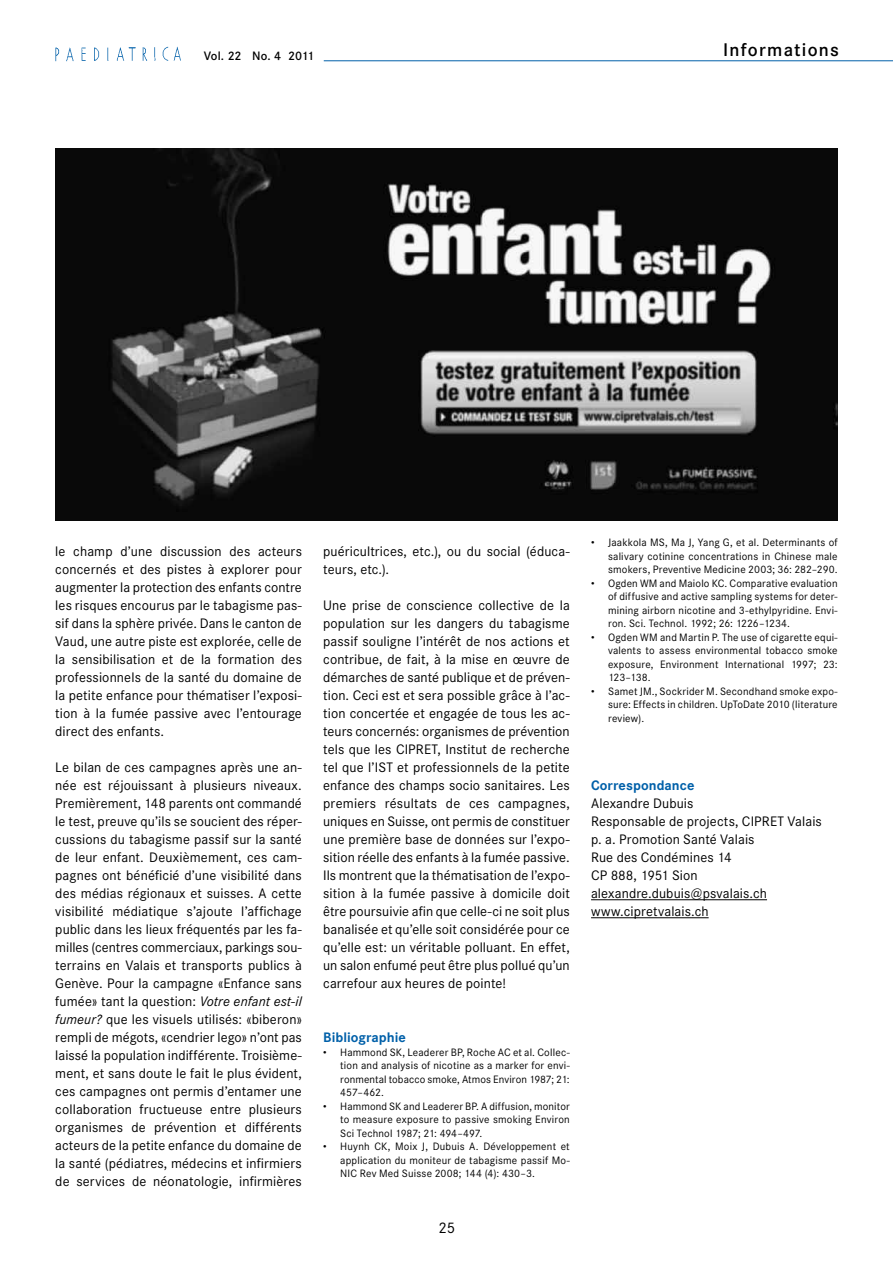
<style>
.page{position:relative;width:893px;height:1263px;background:#fff}
.page>*{position:absolute;margin:0;border:0;box-sizing:border-box;transform-origin:0 0}
.t1{font:500 18px "Corporate SBQ";letter-spacing:.07em;color:#000}
.t2{font:15px "Corporate SBQ";color:#000}
.t3{font:13.5px/18px "Corporate SBQ";letter-spacing:.01em;color:#000;text-align:justify}
.t4{font:700 13.5px "Corporate SBQ";letter-spacing:.005em;color:#0060a9}
.t5{font:500 12px "Corporate SBQ";letter-spacing:-.015em;color:#000}
.t6{font:10.5px/13.5px "Corporate SBQ";letter-spacing:.015em;color:#000;text-align:justify}
.s1{font-style:italic}
</style>
<div class="page">
<hr style="left:324px;top:60px;width:569px;height:1px;background:#0060a9">
<img style="left:55px;top:47px;width:126px;height:14px">
<hr style="left:591px;top:899px;width:176px;height:1px;background:#000">
<hr style="left:591px;top:917px;width:118px;height:1px;background:#000">
<img style="left:55px;top:149px;width:783px;height:371px">
<p class="t5" style="left:204px;top:49px;width:112px">Vol. 22 No. 4 2011</p>
<h1 class="t1" style="left:723px;top:38px;width:117px">Informations</h1>
<p class="t3" style="left:55px;top:543px;width:248px">le champ d’une discussion des acteurs concernés et des pistes à explorer pour augmenter la protection des enfants contre les risques encourus par le tabagisme pas&shy;sif dans la sphère privée. Dans le canton de Vaud, une autre piste est explorée, celle de la sensibilisation et de la formation des professionnels de la santé du domaine de la petite enfance pour thématiser l’exposi&shy;tion à la fumée passive avec l’entourage direct des enfants.</p>
<p class="t3" style="left:55px;top:759px;width:248px">Le bilan de ces campagnes après une an&shy;née est réjouissant à plusieurs niveaux.<br>Premièrement, 148 parents ont commandé le test, preuve qu’ils se soucient des réper&shy;cussions du tabagisme passif sur la santé de leur enfant. Deuxièmement, ces cam&shy;pagnes ont bénéficié d’une visibilité dans des médias régionaux et suisses. A cette visibilité médiatique s’ajoute l’affichage public dans les lieux fréquentés par les fa&shy;milles (centres commerciaux, parkings sou&shy;terrains en Valais et transports publics à Genève. Pour la campagne «Enfance sans fumée» tant la question: <span class="s1">Votre enfant est-il fumeur?</span> que les visuels utilisés: «biberon» rempli de mégots, «cendrier lego» n’ont pas laissé la population indifférente. Troisième&shy;ment, et sans doute le fait le plus évident, ces campagnes ont permis d’entamer une collaboration fructueuse entre plusieurs organismes de prévention et différents acteurs de la petite enfance du domaine de la santé (pédiatres, médecins et infirmiers de services de néonatologie, infirmières</p>
<p class="t3" style="left:323px;top:543px;width:248px">puéricultrices, etc.), ou du social (éduca&shy;teurs, etc.).</p>
<p class="t3" style="left:323px;top:597px;width:248px">Une prise de conscience collective de la population sur les dangers du tabagisme passif souligne l’intérêt de nos actions et contribue, de fait, à la mise en œuvre de démarches de santé publique et de préven&shy;tion. Ceci est et sera possible grâce à l’ac&shy;tion concertée et engagée de tous les ac&shy;teurs concernés: organismes de prévention tels que les CIPRET, Institut de recherche tel que l’IST et professionnels de la petite enfance des champs socio sanitaires. Les premiers résultats de ces campagnes, uniques en Suisse, ont permis de constituer une première base de données sur l’expo&shy;sition réelle des enfants à la fumée passive.<br>Ils montrent que la thématisation de l’expo&shy;sition à la fumée passive à domicile doit être poursuivie afin que celle-ci ne soit plus banalisée et qu’elle soit considérée pour ce qu’elle est: un véritable polluant. En effet, un salon enfumé peut être plus pollué qu’un carrefour aux heures de pointe!</p>
<p class="t4" style="left:323px;top:1029px;width:84px">Bibliographie</p>
<p class="t6" style="left:340px;top:1046px;width:231px;text-indent:-17px">• Hammond SK, Leaderer BP, Roche AC et al. Collec&shy;tion and analysis of nicotine as a marker for envi&shy;ronmental tobacco smoke, Atmos Environ 1987; 21:<br>457–462.</p>
<p class="t6" style="left:340px;top:1100px;width:231px;text-indent:-17px">• Hammond SK and Leaderer BP. A diffusion, monitor to measure exposure to passive smoking Environ Sci Technol 1987; 21: 494–497.</p>
<p class="t6" style="left:340px;top:1140px;width:231px;text-indent:-17px">• Huynh CK, Moix J, Dubuis A. Développement et application du moniteur de tabagisme passif Mo-NIC Rev Med Suisse 2008; 144 (4): 430–3.</p>
<p class="t2" style="left:438px;top:1219px;width:19px">25</p>
<p class="t6" style="left:608px;top:536px;width:231px;text-indent:-17px">• Jaakkola MS, Ma J, Yang G, et al. Determinants of salivary cotinine concentrations in Chinese male smokers, Preventive Medicine 2003; 36: 282–290.</p>
<p class="t6" style="left:608px;top:576px;width:231px;text-indent:-17px">• Ogden WM and Maiolo KC. Comparative evaluation of diffusive and active sampling systems for deter&shy;mining airborn nicotine and 3-ethylpyridine. Envi&shy;ron. Sci. Technol. 1992; 26: 1226–1234.</p>
<p class="t6" style="left:608px;top:630px;width:231px;text-indent:-17px">• Ogden WM and Martin P. The use of cigarette equi&shy;valents to assess environmental tobacco smoke exposure, Environment International 1997; 23:<br>123–138.</p>
<p class="t6" style="left:608px;top:684px;width:231px;text-indent:-17px">• Samet JM., Sockrider M. Secondhand smoke expo&shy;sure: Effects in children. UpToDate 2010 (literature review).</p>
<p class="t4" style="left:591px;top:777px;width:105px">Correspondance</p>
<p class="t3" style="left:591px;top:795px;width:232px;text-align:left">Alexandre Dubuis<br>Responsable de projects, CIPRET Valais p. a. Promotion Santé Valais<br>Rue des Condémines 14<br>CP 888, 1951 Sion alexandre.dubuis@psvalais.ch www.cipretvalais.ch</p>
</div>
